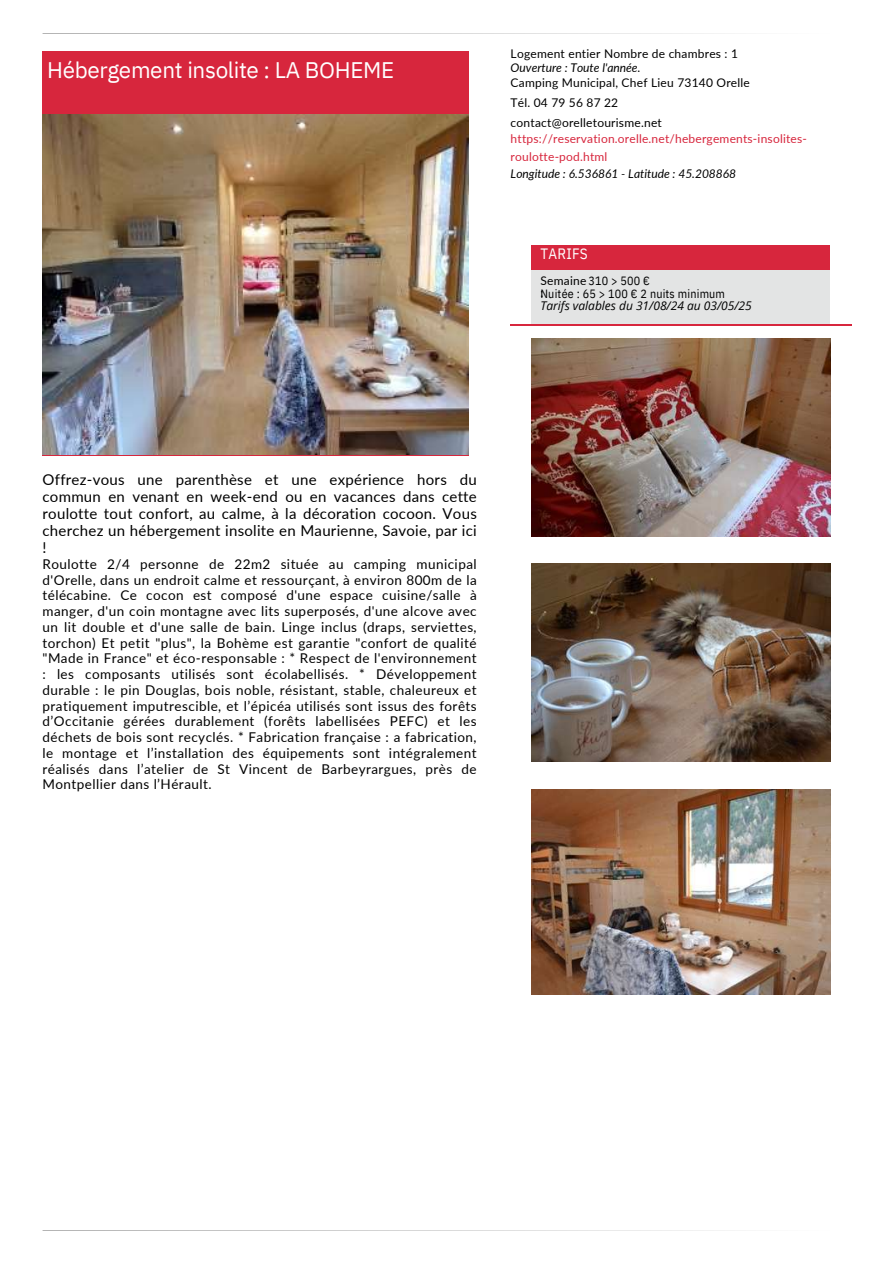
<style>
.page{position:relative;width:894px;height:1264px;background:#fff}
.page>*{position:absolute;margin:0;border:0;box-sizing:border-box;transform-origin:0 0}
.t1{font:22.5px "IBM Plex Sans";letter-spacing:-.015em;color:#fff}
.t2{font:15px/16.8px "Lato";letter-spacing:.02em;color:#000;text-align:justify}
.t3{font:15px "IBM Plex Sans Cond";letter-spacing:.02em;color:#fff}
.t4{font:13.5px/15.8px "Lato";letter-spacing:.035em;color:#000;text-align:justify}
.t5{font:12px/20px "Lato";letter-spacing:.02em;color:#000}
.t6{font:12px/18px "Lato";letter-spacing:.015em;color:#d7263d}
.t7{font:italic 12px "Lato";color:#000}
.t8{font:12px/13px "IBM Plex Sans Cond";letter-spacing:.015em;color:#000}
.t9{font:italic 12px "Open Sans";color:#000}
.s1{font-family:"Lato"}
</style>
<div class="page">
<div style="left:531px;top:245px;width:298px;height:26px;background:#d7263d"></div>
<div style="left:531px;top:271px;width:298px;height:54px;background:#e3e4e4"></div>
<hr style="left:510px;top:325px;width:340px;height:1px;background:#d7263d">
<img style="left:531px;top:338px;width:299px;height:198px">
<img style="left:531px;top:564px;width:299px;height:198px">
<img style="left:531px;top:789px;width:299px;height:205px">
<div style="left:43px;top:51px;width:425px;height:64px;background:#d7263d"></div>
<img style="left:43px;top:115px;width:425px;height:340px">
<hr style="left:43px;top:33px;width:807px;height:1px;background:#000">
<hr style="left:43px;top:1230px;width:807px;height:1px;background:#000">
<h1 class="t1" style="left:47px;top:55px;width:348px">Hébergement insolite : LA BOHEME</h1>
<p class="t5" style="left:510px;top:44px;width:229px">Logement entier Nombre de chambres : 1</p>
<p class="t7" style="left:510px;top:61px;width:131px">Ouverture : Toute l'année.</p>
<p class="t5" style="left:510px;top:73px;width:241px">Camping Municipal, Chef Lieu 73140 Orelle<br>Tél. 04 79 56 87 22 contact@orelletourisme.net</p>
<p class="t6" style="left:510px;top:129px;width:298px">https://reservation.orelle.net/hebergements-insolites&shy;roulotte-pod.html</p>
<p class="t7" style="left:510px;top:166px;width:227px">Longitude : 6.536861 - Latitude : 45.208868</p>
<p class="t3" style="left:540px;top:243px;width:49px">TARIFS</p>
<p class="t8" style="left:540px;top:274px;width:186px"><span class="s1">Semaine</span>310 &gt; 500 €<br><span class="s1">:</span>Nuitée : 65 &gt; 100 € 2 nuits minimum</p>
<p class="t9" style="left:540px;top:297px;width:213px">Tarifs valables du 31/08/24 au 03/05/25</p>
<p class="t2" style="left:43px;top:471px;width:435px">Offrez-vous une parenthèse et une expérience hors du commun en venant en week-end ou en vacances dans cette roulotte tout confort, au calme, à la décoration cocoon. Vous cherchez un hébergement insolite en Maurienne, Savoie, par ici !</p>
<p class="t4" style="left:43px;top:555px;width:435px">Roulotte 2/4 personne de 22m2 située au camping municipal d'Orelle, dans un endroit calme et ressourçant, à environ 800m de la télécabine. Ce cocon est composé d'une espace cuisine/salle à manger, d'un coin montagne avec lits superposés, d'une alcove avec un lit double et d'une salle de bain. Linge inclus (draps, serviettes, torchon) Et petit "plus", la Bohème est garantie "confort de qualité "Made in France" et éco-responsable : * Respect de l'environnement : les composants utilisés sont écolabellisés. * Développement durable : le pin Douglas, bois noble, résistant, stable, chaleureux et pratiquement imputrescible, et l’épicéa utilisés sont issus des forêts d’Occitanie gérées durablement (forêts labellisées PEFC) et les déchets de bois sont recyclés. * Fabrication française : a fabrication, le montage et l’installation des équipements sont intégralement réalisés dans l’atelier de St Vincent de Barbeyrargues, près de Montpellier dans l’Hérault.</p>
</div>
